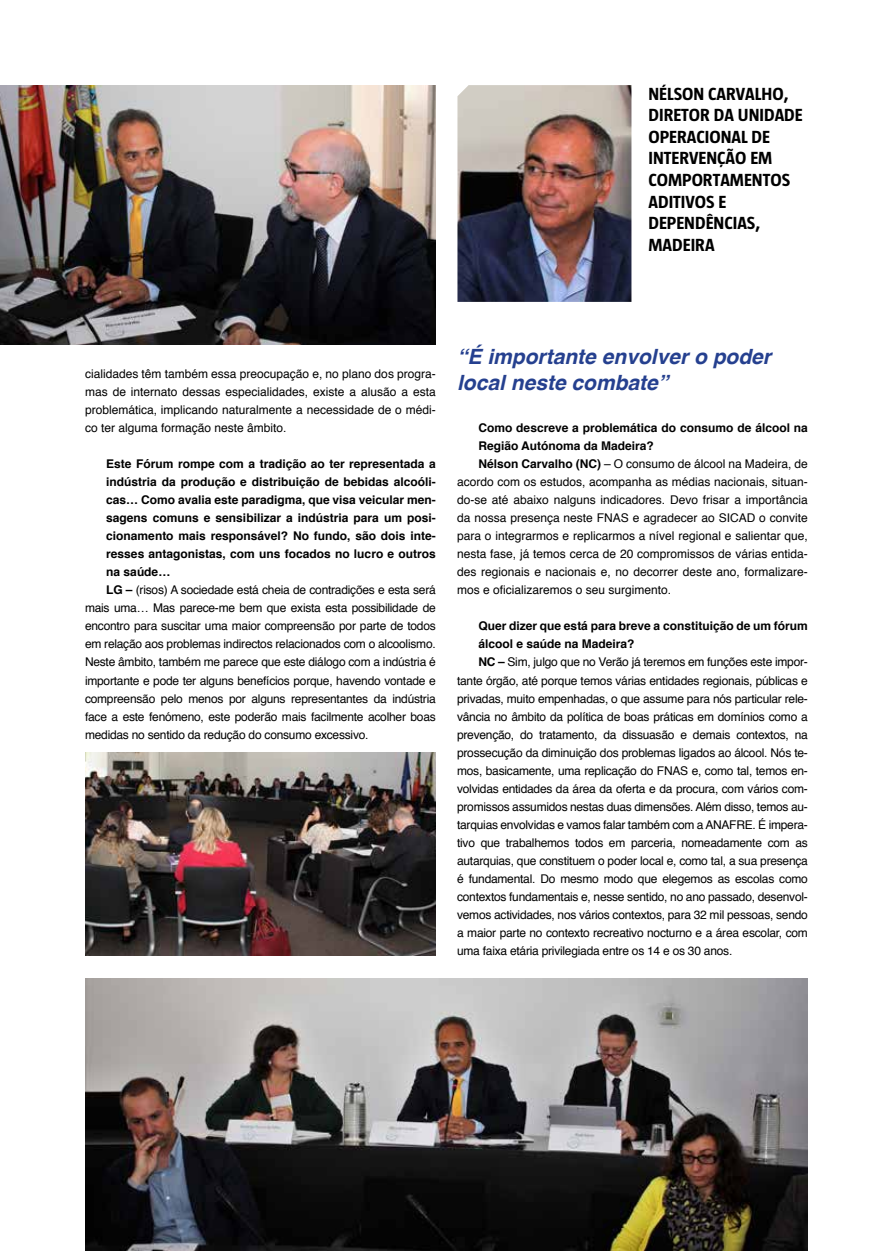
<style>
.page{position:relative;width:893px;height:1251px;background:#fff}
.page>*{position:absolute;margin:0;border:0;box-sizing:border-box;transform-origin:0 0}
.t1{font:italic 700 21px/25.2px "Helvetica";color:#25408f}
.t2{font:700 18px/21.6px "Taz";color:#000}
.t3{font:12px/18px "Helvetica";letter-spacing:-.02em;color:#000;text-align:justify}
.t4{font:700 12px "Helvetica";color:#000}
.t5{font:12px "Helvetica";color:#000}
.s1{font-weight:700}
</style>
<div class="page">
<img style="left:457px;top:85px;width:174px;height:217px">
<img style="left:0;top:85px;width:436px;height:259px">
<img style="left:85px;top:752px;width:351px;height:203px">
<img style="left:85px;top:978px;width:723px;height:272px">
<h2 class="t2" style="left:648px;top:82px;width:156px">NÉLSON CARVALHO,<br>DIRETOR DA UNIDADE<br>OPERACIONAL DE<br>INTERVENÇÃO EM<br>COMPORTAMENTOS<br>ADITIVOS E<br>DEPENDÊNCIAS,<br>MADEIRA</h2>
<p class="t3" style="left:85px;top:365px;width:352px">cialidades têm também essa preocupação e, no plano dos progra&shy;mas de internato dessas especialidades, existe a alusão a esta problemática, implicando naturalmente a necessidade de o médi&shy;co ter alguma formação neste âmbito.</p>
<p class="t4" style="left:106px;top:454px;width:331px">Este Fórum rompe com a tradição ao ter representada a</p>
<p class="t4" style="left:106px;top:472px;width:331px">indústria da produção e distribuição de bebidas alcoóli-</p>
<p class="t4" style="left:106px;top:490px;width:331px">cas… Como avalia este paradigma, que visa veicular men-</p>
<p class="t4" style="left:106px;top:508px;width:331px">sagens comuns e sensibilizar a indústria para um posi-</p>
<p class="t4" style="left:106px;top:526px;width:331px">cionamento mais responsável? No fundo, são dois inte-</p>
<p class="t4" style="left:106px;top:544px;width:331px">resses antagonistas, com uns focados no lucro e outros</p>
<p class="t4" style="left:106px;top:562px;width:66px">na saúde…</p>
<p class="t3" style="left:106px;top:581px;width:331px"><span class="s1">LG –</span> (risos) A sociedade está cheia de contradições e esta será</p>
<p class="t3" style="left:85px;top:599px;width:352px">mais uma… Mas parece-me bem que exista esta possibilidade de</p>
<p class="t3" style="left:85px;top:617px;width:352px">encontro para suscitar uma maior compreensão por parte de todos</p>
<p class="t3" style="left:85px;top:635px;width:352px">em relação aos problemas indirectos relacionados com o alcoolismo.</p>
<p class="t3" style="left:85px;top:653px;width:352px">Neste âmbito, também me parece que este diálogo com a indústria é</p>
<p class="t3" style="left:85px;top:671px;width:352px">importante e pode ter alguns benefícios porque, havendo vontade e</p>
<p class="t3" style="left:85px;top:689px;width:352px">compreensão pelo menos por alguns representantes da indústria</p>
<p class="t3" style="left:85px;top:707px;width:352px">face a este fenómeno, este poderão mais facilmente acolher boas</p>
<p class="t3" style="left:85px;top:725px;width:285px">medidas no sentido da redução do consumo excessivo.</p>
<h1 class="t1" style="left:457px;top:344px;width:315px">“É importante envolver o poder local neste combate”</h1>
<p class="t4" style="left:478px;top:418px;width:331px">Como descreve a problemática do consumo de álcool na</p>
<p class="t4" style="left:478px;top:436px;width:177px">Região Autónoma da Madeira?</p>
<p class="t5" style="left:478px;top:455px;width:331px"><span class="s1">Nélson Carvalho (NC)</span> – O consumo de álcool na Madeira, de</p>
<p class="t5" style="left:457px;top:473px;width:352px">acordo com os estudos, acompanha as médias nacionais, situan-</p>
<p class="t5" style="left:457px;top:491px;width:352px">do-se até abaixo nalguns indicadores. Devo frisar a importância</p>
<p class="t5" style="left:457px;top:509px;width:352px">da nossa presença neste FNAS e agradecer ao SICAD o convite</p>
<p class="t5" style="left:457px;top:527px;width:352px">para o integrarmos e replicarmos a nível regional e salientar que,</p>
<p class="t5" style="left:457px;top:545px;width:352px">nesta fase, já temos cerca de 20 compromissos de várias entida-</p>
<p class="t5" style="left:457px;top:563px;width:352px">des regionais e nacionais e, no decorrer deste ano, formalizare-</p>
<p class="t5" style="left:457px;top:581px;width:216px">mos e oficializaremos o seu surgimento.</p>
<p class="t4" style="left:478px;top:616px;width:331px">Quer dizer que está para breve a constituição de um fórum</p>
<p class="t4" style="left:478px;top:634px;width:158px">álcool e saúde na Madeira?</p>
<p class="t3" style="left:478px;top:653px;width:331px"><span class="s1">NC –</span> Sim, julgo que no Verão já teremos em funções este impor-</p>
<p class="t3" style="left:457px;top:671px;width:352px">tante órgão, até porque temos várias entidades regionais, públicas e</p>
<p class="t3" style="left:457px;top:689px;width:352px">privadas, muito empenhadas, o que assume para nós particular rele-</p>
<p class="t3" style="left:457px;top:707px;width:352px">vância no âmbito da política de boas práticas em domínios como a</p>
<p class="t3" style="left:457px;top:725px;width:352px">prevenção, do tratamento, da dissuasão e demais contextos, na</p>
<p class="t3" style="left:457px;top:743px;width:352px">prossecução da diminuição dos problemas ligados ao álcool. Nós te-</p>
<p class="t3" style="left:457px;top:761px;width:352px">mos, basicamente, uma replicação do FNAS e, como tal, temos en-</p>
<p class="t3" style="left:457px;top:779px;width:352px">volvidas entidades da área da oferta e da procura, com vários com-</p>
<p class="t3" style="left:457px;top:797px;width:352px">promissos assumidos nestas duas dimensões. Além disso, temos au-</p>
<p class="t3" style="left:457px;top:815px;width:352px">tarquias envolvidas e vamos falar também com a ANAFRE. É impera-</p>
<p class="t3" style="left:457px;top:833px;width:352px">tivo que trabalhemos todos em parceria, nomeadamente com as</p>
<p class="t3" style="left:457px;top:851px;width:352px">autarquias, que constituem o poder local e, como tal, a sua presença</p>
<p class="t3" style="left:457px;top:869px;width:352px">é fundamental. Do mesmo modo que elegemos as escolas como</p>
<p class="t3" style="left:457px;top:887px;width:352px">contextos fundamentais e, nesse sentido, no ano passado, desenvol-</p>
<p class="t3" style="left:457px;top:905px;width:352px">vemos actividades, nos vários contextos, para 32 mil pessoas, sendo</p>
<p class="t3" style="left:457px;top:923px;width:352px">a maior parte no contexto recreativo nocturno e a área escolar, com</p>
<p class="t3" style="left:457px;top:941px;width:277px">uma faixa etária privilegiada entre os 14 e os 30 anos.</p>
</div>
